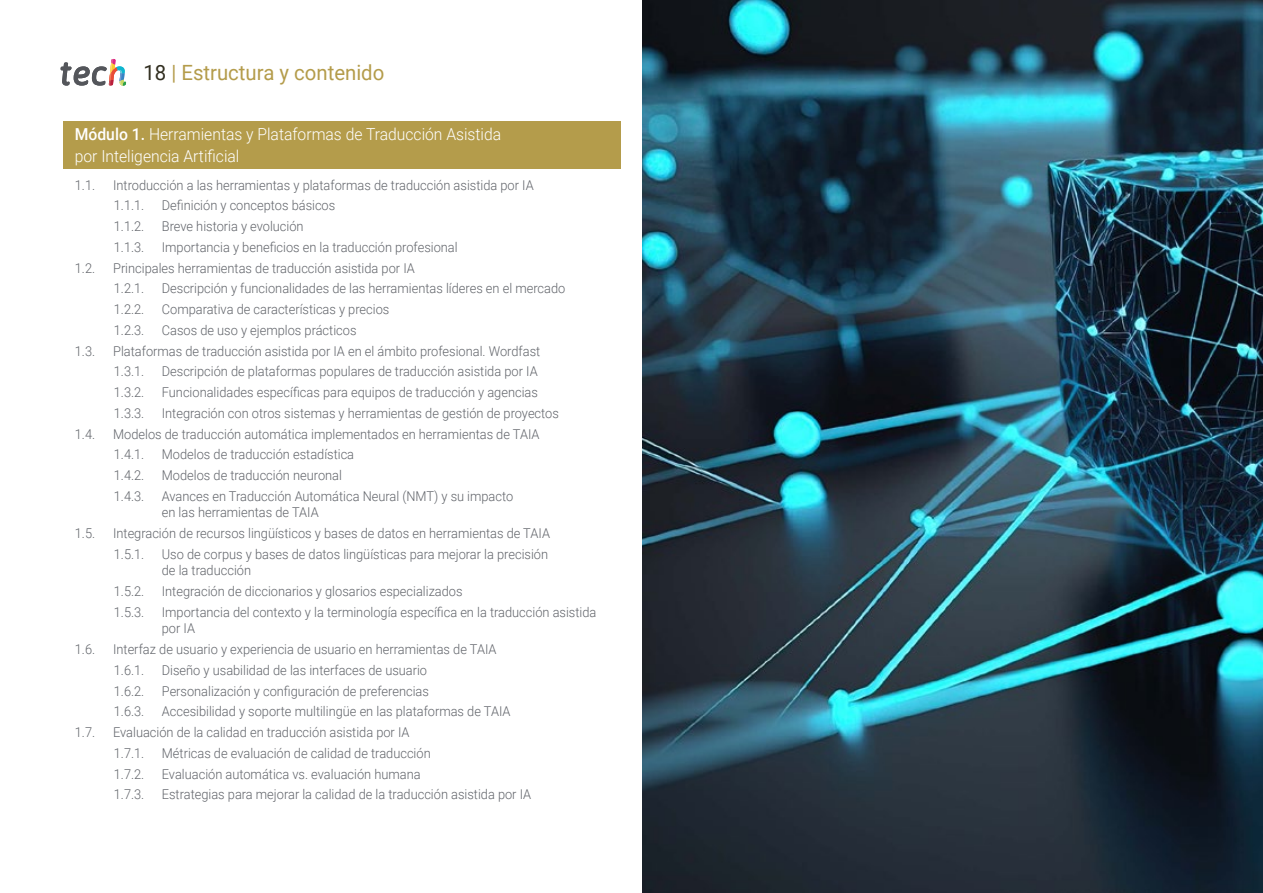
<style>
.page{position:relative;width:1263px;height:893px;background:#fff}
.page>*{position:absolute;margin:0;border:0;box-sizing:border-box;transform-origin:0 0}
.t1{font:21px "Roboto";color:#b49c4b}
.t2{font:300 16.5px/22.5px "Roboto";color:#fff;scale:.95 1}
.t3{font:300 13.5px/20.7px "Roboto";color:#61646a;scale:.95 1}
.s1{color:#312e20}
.s2{font-weight:500}
</style>
<div class="page">
<img style="left:642px;top:0;width:621px;height:893px">
<div style="left:64px;top:121px;width:557px;height:48px;background:#b49c4b"></div>
<svg style="left:61px;top:59px;width:65px;height:27px"></svg>
<h1 class="t1" style="left:144px;top:57px;width:242px"><span class="s1">18</span> | Estructura y contenido</h1>
<p class="t2" style="left:75px;top:122px;width:450px"><span class="s2">Módulo 1.</span> Herramientas y Plataformas de Traducción Asistida por Inteligencia Artificial</p>
<p class="t3" style="left:75px;top:174px;width:23px">1.1.</p>
<p class="t3" style="left:113px;top:174px;width:444px">Introducción a las herramientas y plataformas de traducción asistida por IA<br>1.1.1.</p>
<p class="t3" style="left:162px;top:195px;width:184px">Definición y conceptos básicos</p>
<p class="t3" style="left:114px;top:215px;width:34px">1.1.2.</p>
<p class="t3" style="left:162px;top:215px;width:151px">Breve historia y evolución</p>
<p class="t3" style="left:114px;top:236px;width:34px">1.1.3.</p>
<p class="t3" style="left:162px;top:236px;width:313px">Importancia y beneficios en la traducción profesional</p>
<p class="t3" style="left:75px;top:257px;width:23px">1.2.</p>
<p class="t3" style="left:113px;top:257px;width:319px">Principales herramientas de traducción asistida por IA<br>1.2.1.</p>
<p class="t3" style="left:162px;top:278px;width:426px">Descripción y funcionalidades de las herramientas líderes en el mercado</p>
<p class="t3" style="left:114px;top:298px;width:34px">1.2.2.</p>
<p class="t3" style="left:162px;top:298px;width:241px">Comparativa de características y precios</p>
<p class="t3" style="left:114px;top:319px;width:34px">1.2.3.</p>
<p class="t3" style="left:162px;top:319px;width:206px">Casos de uso y ejemplos prácticos</p>
<p class="t3" style="left:75px;top:340px;width:23px">1.3.</p>
<p class="t3" style="left:113px;top:340px;width:451px">Plataformas de traducción asistida por IA en el ámbito profesional. Wordfast<br>1.3.1.</p>
<p class="t3" style="left:162px;top:361px;width:397px">Descripción de plataformas populares de traducción asistida por IA</p>
<p class="t3" style="left:114px;top:381px;width:34px">1.3.2.</p>
<p class="t3" style="left:162px;top:381px;width:397px">Funcionalidades específicas para equipos de traducción y agencias</p>
<p class="t3" style="left:114px;top:402px;width:34px">1.3.3.</p>
<p class="t3" style="left:162px;top:402px;width:419px">Integración con otros sistemas y herramientas de gestión de proyectos</p>
<p class="t3" style="left:75px;top:423px;width:23px">1.4.</p>
<p class="t3" style="left:113px;top:423px;width:450px">Modelos de traducción automática implementados en herramientas de TAIA<br>1.4.1.</p>
<p class="t3" style="left:162px;top:444px;width:204px">Modelos de traducción estadística</p>
<p class="t3" style="left:114px;top:464px;width:34px">1.4.2.</p>
<p class="t3" style="left:162px;top:464px;width:191px">Modelos de traducción neuronal</p>
<p class="t3" style="left:114px;top:485px;width:34px">1.4.3.</p>
<p class="t3" style="left:162px;top:487px;width:371px;line-height:16.5px">Avances en Traducción Automática Neural (NMT) y su impacto en las herramientas de TAIA</p>
<p class="t3" style="left:75px;top:522px;width:23px">1.5.</p>
<p class="t3" style="left:113px;top:522px;width:461px">Integración de recursos lingüísticos y bases de datos en herramientas de TAIA<br>1.5.1.</p>
<p class="t3" style="left:162px;top:545px;width:408px;line-height:16.5px">Uso de corpus y bases de datos lingüísticas para mejorar la precisión de la traducción</p>
<p class="t3" style="left:114px;top:580px;width:34px">1.5.2.</p>
<p class="t3" style="left:162px;top:580px;width:318px">Integración de diccionarios y glosarios especializados</p>
<p class="t3" style="left:114px;top:601px;width:34px">1.5.3.</p>
<p class="t3" style="left:162px;top:603px;width:459px;line-height:16.5px">Importancia del contexto y la terminología específica en la traducción asistida por IA</p>
<p class="t3" style="left:75px;top:638px;width:23px">1.6.</p>
<p class="t3" style="left:113px;top:638px;width:405px">Interfaz de usuario y experiencia de usuario en herramientas de TAIA<br>1.6.1.</p>
<p class="t3" style="left:162px;top:659px;width:281px">Diseño y usabilidad de las interfaces de usuario</p>
<p class="t3" style="left:114px;top:680px;width:34px">1.6.2.</p>
<p class="t3" style="left:162px;top:680px;width:283px">Personalización y configuración de preferencias</p>
<p class="t3" style="left:114px;top:701px;width:34px">1.6.3.</p>
<p class="t3" style="left:162px;top:701px;width:369px">Accesibilidad y soporte multilingüe en las plataformas de TAIA</p>
<p class="t3" style="left:75px;top:721px;width:23px">1.7.</p>
<p class="t3" style="left:113px;top:721px;width:314px">Evaluación de la calidad en traducción asistida por IA<br>1.7.1.</p>
<p class="t3" style="left:162px;top:742px;width:285px">Métricas de evaluación de calidad de traducción</p>
<p class="t3" style="left:114px;top:763px;width:34px">1.7.2.</p>
<p class="t3" style="left:162px;top:763px;width:274px">Evaluación automática vs. evaluación humana</p>
<p class="t3" style="left:114px;top:784px;width:34px">1.7.3.</p>
<p class="t3" style="left:162px;top:784px;width:390px">Estrategias para mejorar la calidad de la traducción asistida por IA</p>
</div>
